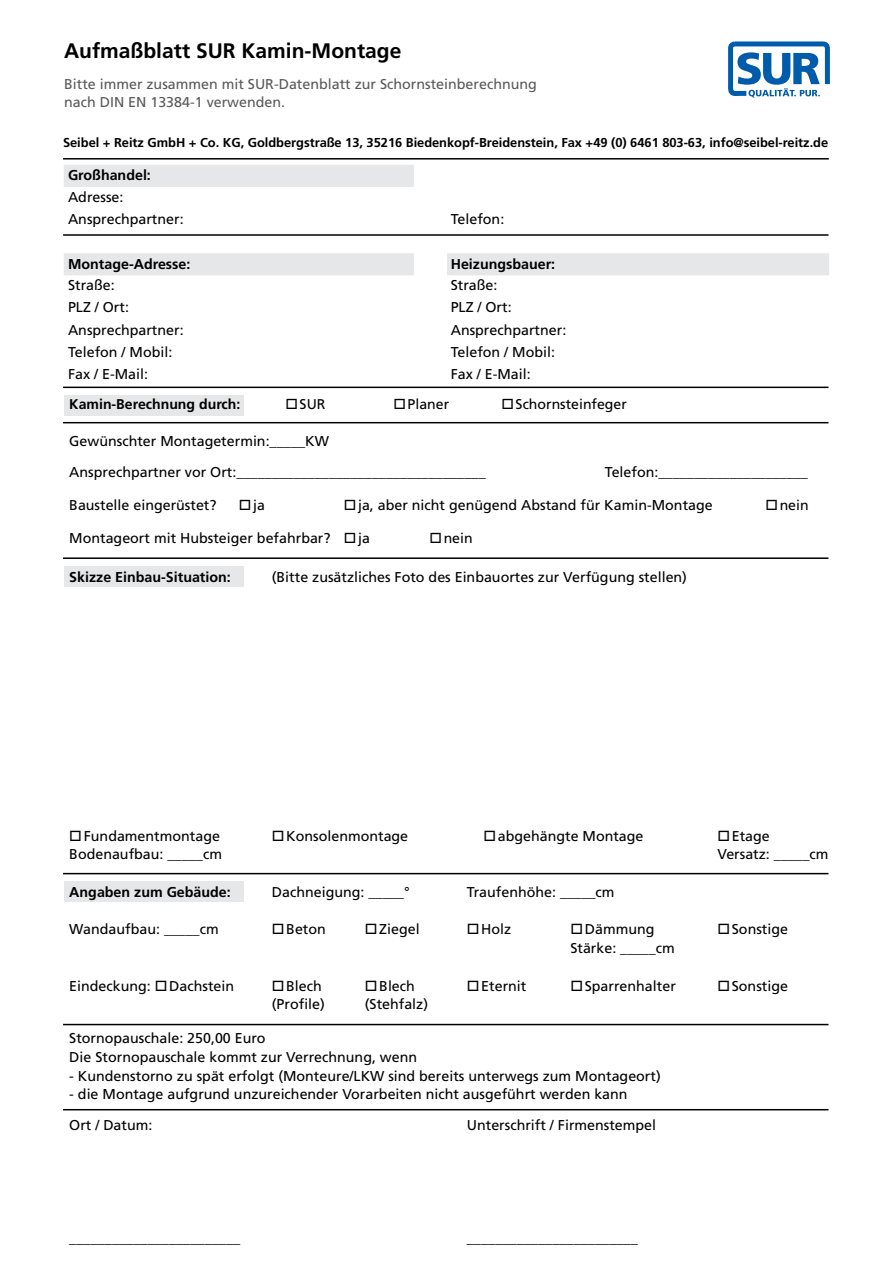
<style>
.page{position:relative;width:893px;height:1263px;background:#fff}
.page>*{position:absolute;margin:0;border:0;box-sizing:border-box;transform-origin:0 0}
.t1{font:700 21px "Frutiger LT";color:#000}
.t2{font:14.25px/30.8px "Frutiger";color:#000}
.t3{font:14.25px/17.2px "Frutiger";color:#58595b}
.t4{font:700 14.25px "Frutiger";color:#000}
.t5{font:14.1px "Frutiger";color:#000}
.t6{font:700 14.1px "Frutiger";color:#000}
.t7{font:700 12.9px "Frutiger";letter-spacing:-.005em;color:#000}
.s1{font-size:14.1px}
</style>
<div class="page">
<div style="left:64px;top:881px;width:179px;height:21px;background:#e6e7e8"></div>
<div style="left:64px;top:396px;width:179px;height:20px;background:#e6e7e8"></div>
<hr style="left:63px;top:557px;width:765px;height:2px;background:#000">
<hr style="left:63px;top:873px;width:765px;height:1px;background:#000">
<svg style="left:728px;top:41px;width:102px;height:56px"></svg>
<svg style="left:64px;top:165px;width:765px;height:110px"></svg>
<hr style="left:63px;top:387px;width:765px;height:1px;background:#000">
<hr style="left:63px;top:422px;width:765px;height:1px;background:#000">
<div style="left:64px;top:567px;width:179px;height:20px;background:#e6e7e8"></div>
<hr style="left:63px;top:1024px;width:765px;height:1px;background:#000">
<hr style="left:63px;top:158px;width:766px;height:2px;background:#000">
<div style="left:414px;top:164px;width:32px;height:143px;background:#fff"></div>
<hr style="left:63px;top:234px;width:765px;height:2px;background:#000">
<hr style="left:63px;top:1109px;width:765px;height:1px;background:#000">
<h1 class="t1" style="left:64px;top:38px;width:339px">Aufmaßblatt SUR Kamin-Montage</h1>
<p class="t3" style="left:64px;top:76px;width:474px">Bitte immer zusammen mit SUR-Datenblatt zur Schornsteinberechnung nach DIN EN 13384-1 verwenden.</p>
<p class="t7" style="left:63px;top:135px;width:767px">Seibel + Reitz GmbH + Co. KG, Goldbergstraße 13, 35216 Biedenkopf-Breidenstein, Fax +49 (0) 6461 803-63, info@seibel-reitz.de</p>
<p class="t4" style="left:68px;top:167px;width:84px">Großhandel:</p>
<p class="t2" style="left:68px;top:186px;width:117px;line-height:22px">Adresse:<br>Ansprechpartner:</p>
<p class="t2" style="left:451px;top:204px;width:55px">Telefon:</p>
<p class="t4" style="left:68px;top:255px;width:124px">Montage-Adresse:</p>
<p class="t4" style="left:451px;top:255px;width:106px">Heizungsbauer:</p>
<p class="t2" style="left:68px;top:270px;width:48px">Straße:</p>
<p class="t2" style="left:451px;top:270px;width:48px">Straße:</p>
<p class="t2" style="left:68px;top:292px;width:62px">PLZ / Ort:</p>
<p class="t2" style="left:451px;top:292px;width:62px">PLZ / Ort:</p>
<p class="t2" style="left:68px;top:314px;width:117px">Ansprechpartner:</p>
<p class="t2" style="left:451px;top:314px;width:117px">Ansprechpartner:</p>
<p class="t2" style="left:68px;top:336px;width:106px">Telefon / Mobil:</p>
<p class="t2" style="left:451px;top:336px;width:106px">Telefon / Mobil:</p>
<p class="t2" style="left:68px;top:359px;width:81px">Fax / E-Mail:</p>
<p class="t2" style="left:451px;top:359px;width:81px">Fax / E-Mail:</p>
<p class="t6" style="left:69px;top:396px;width:173px">Kamin-Berechnung durch:</p>
<p class="t5" style="left:285px;top:396px;width:42px">□SUR</p>
<p class="t5" style="left:393px;top:396px;width:57px">□Planer</p>
<p class="t5" style="left:501px;top:396px;width:127px">□Schornsteinfeger</p>
<p class="t2" style="left:69px;top:426px;width:418px">Gewünschter Montagetermin:_____KW<br>Ansprechpartner vor Ort:___________________________________</p>
<p class="t2" style="left:605px;top:456px;width:205px">Telefon:_____________________</p>
<p class="t2" style="left:69px;top:489px;width:149px">Baustelle eingerüstet?</p>
<p class="t5" style="left:239px;top:497px;width:28px">□ja</p>
<p class="t2" style="left:344px;top:489px;width:370px">□<span class="s1">ja</span>, aber nicht genügend Abstand für Kamin-Montage</p>
<p class="t5" style="left:765px;top:497px;width:45px">□nein</p>
<p class="t2" style="left:69px;top:522px;width:302px">Montageort mit Hubsteiger befahrbar? □<span class="s1">ja</span></p>
<p class="t5" style="left:429px;top:530px;width:45px">□nein</p>
<p class="t4" style="left:69px;top:569px;width:163px">Skizze Einbau-Situation:</p>
<p class="t2" style="left:272px;top:562px;width:417px">(Bitte zusätzliches Foto des Einbauortes zur Verfügung stellen)</p>
<p class="t2" style="left:69px;top:820px;width:152px">□Fundamentmontage</p>
<p class="t2" style="left:272px;top:820px;width:138px">□Konsolenmontage</p>
<p class="t2" style="left:483px;top:820px;width:162px">□abgehängte Montage</p>
<p class="t2" style="left:717px;top:820px;width:54px">□Etage</p>
<p class="t2" style="left:69px;top:839px;width:154px">Bodenaufbau: _____cm</p>
<p class="t2" style="left:717px;top:839px;width:113px">Versatz: _____cm</p>
<p class="t4" style="left:69px;top:883px;width:163px">Angaben zum Gebäude:</p>
<p class="t2" style="left:272px;top:876px;width:139px">Dachneigung: _____°</p>
<p class="t2" style="left:467px;top:876px;width:149px">Traufenhöhe: _____cm</p>
<p class="t2" style="left:69px;top:914px;width:151px">Wandaufbau: _____cm</p>
<p class="t2" style="left:272px;top:914px;width:56px">□Beton</p>
<p class="t2" style="left:365px;top:914px;width:56px">□Ziegel</p>
<p class="t2" style="left:467px;top:914px;width:46px">□Holz</p>
<p class="t2" style="left:570px;top:914px;width:86px">□Dämmung</p>
<p class="t2" style="left:717px;top:914px;width:72px">□Sonstige</p>
<p class="t2" style="left:570px;top:933px;width:106px">Stärke: _____cm</p>
<p class="t2" style="left:69px;top:970px;width:166px">Eindeckung: □Dachstein</p>
<p class="t2" style="left:272px;top:970px;width:52px">□Blech</p>
<p class="t2" style="left:365px;top:970px;width:52px">□Blech</p>
<p class="t2" style="left:467px;top:970px;width:61px">□Eternit</p>
<p class="t2" style="left:570px;top:970px;width:107px">□Sparrenhalter</p>
<p class="t2" style="left:717px;top:970px;width:72px">□Sonstige</p>
<p class="t2" style="left:272px;top:989px;width:55px">(Profile)</p>
<p class="t2" style="left:365px;top:989px;width:65px">(Stehfalz)</p>
<p class="t2" style="left:69px;top:1029px;width:349px;line-height:18.8px">Stornopauschale: 250,00 Euro<br>Die Stornopauschale kommt zur Verrechnung, wenn</p>
<p class="t2" style="left:69px;top:1060px;width:593px">- Kundenstorno zu spät erfolgt (Monteure/LKW sind bereits unterwegs zum Montageort)</p>
<p class="t2" style="left:69px;top:1079px;width:560px">- die Montage aufgrund unzureichender Vorarbeiten nicht ausgeführt werden kann<br>Ort / Datum:</p>
<p class="t2" style="left:467px;top:1110px;width:191px">Unterschrift / Firmenstempel</p>
<p class="t2" style="left:69px;top:1222px;width:172px">________________________</p>
<p class="t2" style="left:467px;top:1222px;width:172px">________________________</p>
</div>
